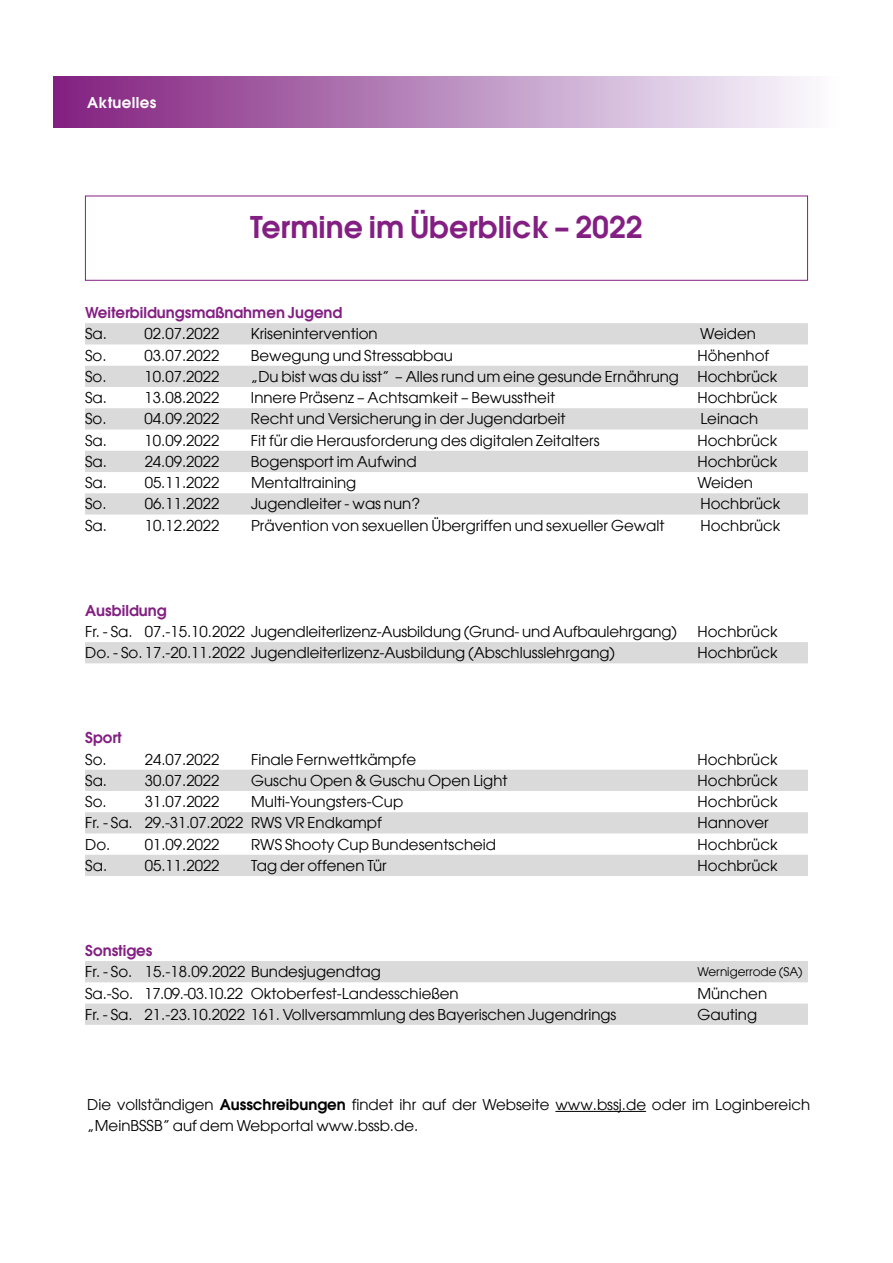
<style>
.page{position:relative;width:893px;height:1263px;background:#fff}
.page>*{position:absolute;margin:0;border:0;box-sizing:border-box;transform-origin:0 0}
.t1{font:600 30px "Avant Garde LT";color:#831f82}
.t2{font:15px/21.3px "Avant Garde LT";color:#000}
.t3{font:600 15px "Avant Garde LT";color:#831f82}
.t4{font:600 15px "Avant Garde LT";letter-spacing:.025em;color:#fff}
.t5{font:12px "Avant Garde LT";color:#000}
.s1{font-weight:600}
</style>
<div class="page">
<div style="left:53px;top:77px;width:787px;height:51px;background:linear-gradient(to right,#801f7e,#faffff)"></div>
<div style="left:85px;top:196px;width:723px;height:85px;border:1px solid #831f82"></div>
<svg style="left:85px;top:323px;width:723px;height:702px"></svg>
<div style="left:85px;top:642px;width:723px;height:21px;background:#dadada"></div>
<hr style="left:555px;top:1111px;width:91px;height:1px;background:#000">
<p class="t4" style="left:87px;top:92px;width:71px">Aktuelles</p>
<h1 class="t1" style="left:250px;top:207px;width:394px">Termine im Überblick – 2022</h1>
<p class="t3" style="left:85px;top:303px;width:259px">Weiterbildungsmaßnahmen Jugend</p>
<p class="t2" style="left:85px;top:323px;width:23px">Sa.</p>
<p class="t2" style="left:145px;top:323px;width:76px">02.07.2022</p>
<p class="t2" style="left:251px;top:323px;width:128px">Krisenintervention</p>
<p class="t2" style="left:700px;top:323px;width:57px">Weiden</p>
<p class="t2" style="left:85px;top:344px;width:23px">So.</p>
<p class="t2" style="left:145px;top:344px;width:76px">03.07.2022</p>
<p class="t2" style="left:251px;top:344px;width:203px">Bewegung und Stressabbau</p>
<p class="t2" style="left:697px;top:344px;width:73px">Höhenhof</p>
<p class="t2" style="left:85px;top:366px;width:23px">So.</p>
<p class="t2" style="left:145px;top:366px;width:76px">10.07.2022</p>
<p class="t2" style="left:251px;top:366px;width:528px">„Du bist was du isst” – Alles rund um eine gesunde Ernährung Hochbrück</p>
<p class="t2" style="left:85px;top:387px;width:23px">Sa.</p>
<p class="t2" style="left:145px;top:387px;width:76px">13.08.2022</p>
<p class="t2" style="left:251px;top:387px;width:306px">Innere Präsenz – Achtsamkeit – Bewusstheit</p>
<p class="t2" style="left:697px;top:387px;width:82px">Hochbrück</p>
<p class="t2" style="left:85px;top:408px;width:23px">So.</p>
<p class="t2" style="left:145px;top:408px;width:76px">04.09.2022</p>
<p class="t2" style="left:251px;top:408px;width:316px">Recht und Versicherung in der Jugendarbeit</p>
<p class="t2" style="left:700px;top:408px;width:59px">Leinach</p>
<p class="t2" style="left:85px;top:429px;width:23px">Sa.</p>
<p class="t2" style="left:145px;top:429px;width:76px">10.09.2022</p>
<p class="t2" style="left:251px;top:429px;width:350px">Fit für die Herausforderung des digitalen Zeitalters</p>
<p class="t2" style="left:697px;top:429px;width:82px">Hochbrück</p>
<p class="t2" style="left:85px;top:451px;width:23px">Sa.</p>
<p class="t2" style="left:145px;top:451px;width:76px">24.09.2022</p>
<p class="t2" style="left:251px;top:451px;width:167px">Bogensport im Aufwind</p>
<p class="t2" style="left:697px;top:451px;width:82px">Hochbrück</p>
<p class="t2" style="left:85px;top:472px;width:23px">Sa.</p>
<p class="t2" style="left:145px;top:472px;width:76px">05.11.2022</p>
<p class="t2" style="left:251px;top:472px;width:107px">Mentaltraining</p>
<p class="t2" style="left:697px;top:472px;width:57px">Weiden</p>
<p class="t2" style="left:85px;top:493px;width:23px">So.</p>
<p class="t2" style="left:145px;top:493px;width:76px">06.11.2022</p>
<p class="t2" style="left:251px;top:493px;width:171px">Jugendleiter - was nun?</p>
<p class="t2" style="left:700px;top:493px;width:82px">Hochbrück</p>
<p class="t2" style="left:85px;top:514px;width:23px">Sa.</p>
<p class="t2" style="left:145px;top:514px;width:76px">10.12.2022</p>
<p class="t2" style="left:251px;top:514px;width:415px">Prävention von sexuellen Übergriffen und sexueller Gewalt</p>
<p class="t2" style="left:700px;top:514px;width:82px">Hochbrück</p>
<p class="t3" style="left:85px;top:600px;width:83px">Ausbildung</p>
<p class="t2" style="left:85px;top:621px;width:593px">Fr. - Sa. 07.-15.10.2022 Jugendleiterlizenz-Ausbildung (Grund- und Aufbaulehrgang)</p>
<p class="t2" style="left:697px;top:621px;width:82px">Hochbrück</p>
<p class="t2" style="left:85px;top:642px;width:531px">Do. - So. 17.-20.11.2022 Jugendleiterlizenz-Ausbildung (Abschlusslehrgang)</p>
<p class="t2" style="left:698px;top:642px;width:82px">Hochbrück</p>
<p class="t3" style="left:85px;top:728px;width:38px">Sport</p>
<p class="t2" style="left:85px;top:748px;width:23px">So.</p>
<p class="t2" style="left:145px;top:748px;width:76px">24.07.2022</p>
<p class="t2" style="left:251px;top:748px;width:167px">Finale Fernwettkämpfe</p>
<p class="t2" style="left:698px;top:748px;width:82px">Hochbrück</p>
<p class="t2" style="left:85px;top:770px;width:23px">Sa.</p>
<p class="t2" style="left:145px;top:770px;width:76px">30.07.2022</p>
<p class="t2" style="left:251px;top:770px;width:258px">Guschu Open &amp; Guschu Open Light</p>
<p class="t2" style="left:698px;top:770px;width:82px">Hochbrück</p>
<p class="t2" style="left:85px;top:791px;width:23px">So.</p>
<p class="t2" style="left:145px;top:791px;width:76px">31.07.2022</p>
<p class="t2" style="left:251px;top:791px;width:154px">Multi-Youngsters-Cup</p>
<p class="t2" style="left:698px;top:791px;width:82px">Hochbrück</p>
<p class="t2" style="left:85px;top:812px;width:298px">Fr. - Sa. 29.-31.07.2022 RWS VR Endkampf</p>
<p class="t2" style="left:698px;top:812px;width:73px">Hannover</p>
<p class="t2" style="left:85px;top:833px;width:136px">Do. 01.09.2022</p>
<p class="t2" style="left:251px;top:833px;width:247px">RWS Shooty Cup Bundesentscheid</p>
<p class="t2" style="left:698px;top:833px;width:82px">Hochbrück</p>
<p class="t2" style="left:85px;top:855px;width:23px">Sa.</p>
<p class="t2" style="left:145px;top:855px;width:76px">05.11.2022</p>
<p class="t2" style="left:251px;top:855px;width:137px">Tag der offenen Tür</p>
<p class="t2" style="left:698px;top:855px;width:82px">Hochbrück</p>
<p class="t3" style="left:85px;top:940px;width:69px">Sonstiges</p>
<p class="t2" style="left:85px;top:961px;width:297px">Fr. - So. 15.-18.09.2022 Bundesjugendtag</p>
<p class="t5" style="left:697px;top:965px;width:107px">Wernigerrode (SA)</p>
<p class="t2" style="left:85px;top:982px;width:375px">Sa.-So. 17.09.-03.10.22 Oktoberfest-Landesschießen</p>
<p class="t2" style="left:697px;top:982px;width:71px">München</p>
<p class="t2" style="left:85px;top:1003px;width:533px">Fr. - Sa. 21.-23.10.2022 161. Vollversammlung des Bayerischen Jugendrings</p>
<p class="t2" style="left:697px;top:1003px;width:61px">Gauting</p>
<p class="t2" style="left:87px;top:1094px;width:724px">Die vollständigen <span class="s1">Ausschreibungen</span> findet ihr auf der Webseite www.bssj.de oder im Loginbereich „MeinBSSB” auf dem Webportal www.bssb.de.</p>
</div>
